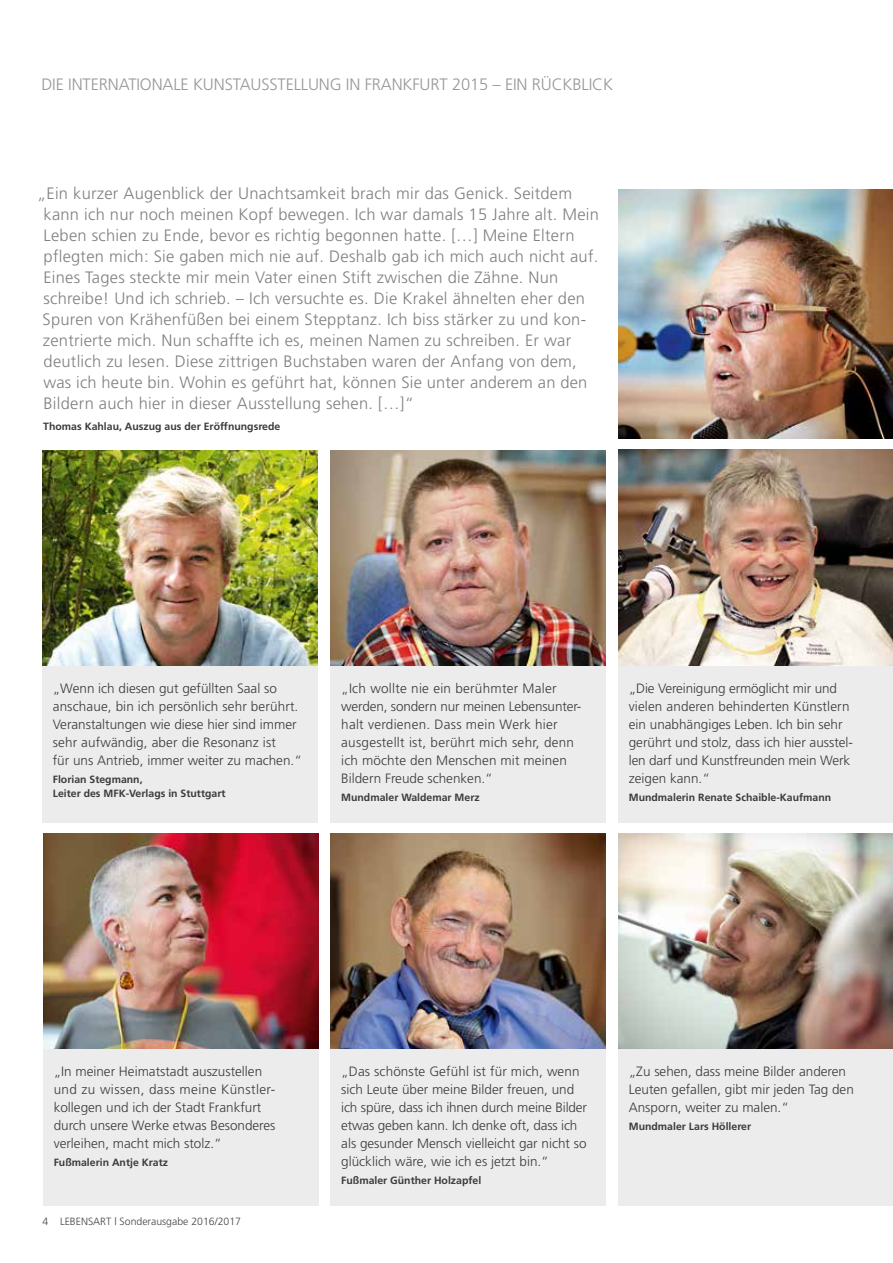
<style>
.page{position:relative;width:893px;height:1263px;background:#fff}
.page>*{position:absolute;margin:0;border:0;box-sizing:border-box;transform-origin:0 0}
.t1{font:300 16.5px/21px "Frutiger";letter-spacing:.015em;color:#80807f}
.t2{font:300 16.5px "Frutiger";letter-spacing:-.01em;color:#969796}
.t3{font:300 13.5px/18px "Frutiger";color:#3b3b3a}
.t4{font:300 13.5px/18px "Frutiger";letter-spacing:.02em;color:#3b3b3a}
.t5{font:700 10.5px/13.5px "Frutiger";color:#3b3b3a}
.t6{font:300 10.5px "Frutiger";color:#454544}
</style>
<div class="page">
<div style="left:42px;top:665px;width:275px;height:158px;background:#ececed"></div>
<img style="left:42px;top:451px;width:275px;height:214px">
<div style="left:618px;top:665px;width:275px;height:158px;background:#ececed"></div>
<img style="left:619px;top:450px;width:274px;height:216px">
<div style="left:331px;top:665px;width:275px;height:158px;background:#ececed"></div>
<img style="left:331px;top:451px;width:275px;height:214px">
<div style="left:331px;top:1048px;width:275px;height:157px;background:#ececed"></div>
<img style="left:331px;top:833px;width:275px;height:215px">
<div style="left:618px;top:1048px;width:275px;height:157px;background:#ececed"></div>
<img style="left:618px;top:833px;width:275px;height:215px">
<div style="left:43px;top:1048px;width:275px;height:157px;background:#ececed"></div>
<img style="left:43px;top:833px;width:275px;height:215px">
<img style="left:618px;top:190px;width:275px;height:248px">
<p class="t2" style="left:41px;top:75px;width:573px">DIE INTERNATIONALE KUNSTAUSSTELLUNG IN FRANKFURT 2015 – EIN RÜCKBLICK</p>
<p class="t1" style="left:43px;top:183px;width:558px;text-indent:-6px">„Ein kurzer Augenblick der Unachtsamkeit brach mir das Genick. Seitdem kann ich nur noch meinen Kopf bewegen. Ich war damals 15 Jahre alt. Mein Leben schien zu Ende, bevor es richtig begonnen hatte. […] Meine Eltern pflegten mich: Sie gaben mich nie auf. Deshalb gab ich mich auch nicht auf.<br>Eines Tages steckte mir mein Vater einen Stift zwischen die Zähne. Nun schreibe! Und ich schrieb. – Ich versuchte es. Die Krakel ähnelten eher den Spuren von Krähenfüßen bei einem Stepptanz. Ich biss stärker zu und kon&shy;zentrierte mich. Nun schaffte ich es, meinen Namen zu schreiben. Er war deutlich zu lesen. Diese zittrigen Buchstaben waren der Anfang von dem, was ich heute bin. Wohin es geführt hat, können Sie unter anderem an den Bildern auch hier in dieser Ausstellung sehen. […]“</p>
<p class="t5" style="left:43px;top:420px;width:239px">Thomas Kahlau, Auszug aus der Eröffnungsrede</p>
<p class="t3" style="left:53px;top:679px;width:251px">„Wenn ich diesen gut gefüllten Saal so anschaue, bin ich persönlich sehr berührt.<br>Veranstaltungen wie diese hier sind immer sehr aufwändig, aber die Resonanz ist<br>für uns Antrieb, immer weiter zu machen.“</p>
<p class="t5" style="left:53px;top:773px;width:174px">Florian Stegmann,<br>Leiter des MFK-Verlags in Stuttgart</p>
<p class="t4" style="left:341px;top:679px;width:241px">„Ich wollte nie ein berühmter Maler werden, sondern nur meinen Lebensunter&shy;halt verdienen. Dass mein Werk hier ausgestellt ist, berührt mich sehr, denn ich möchte den Menschen mit meinen Bildern Freude schenken.“</p>
<p class="t5" style="left:341px;top:791px;width:140px">Mundmaler Waldemar Merz</p>
<p class="t3" style="left:629px;top:679px;width:226px">„Die Vereinigung ermöglicht mir und vielen anderen behinderten Künstlern ein unabhängiges Leben. Ich bin sehr gerührt und stolz, dass ich hier ausstel&shy;len darf und Kunstfreunden mein Werk zeigen kann.“</p>
<p class="t5" style="left:629px;top:791px;width:204px">Mundmalerin Renate Schaible-Kaufmann</p>
<p class="t3" style="left:54px;top:1062px;width:223px">„In meiner Heimatstadt auszustellen und zu wissen, dass meine Künstler&shy;kollegen und ich der Stadt Frankfurt durch unsere Werke etwas Besonderes verleihen, macht mich stolz.“</p>
<p class="t5" style="left:54px;top:1155px;width:116px">Fußmalerin Antje Kratz</p>
<p class="t6" style="left:43px;top:1215px;width:200px">4 LEBENSART | Sonderausgabe 2016/2017</p>
<p class="t3" style="left:341px;top:1062px;width:247px">„Das schönste Gefühl ist für mich, wenn sich Leute über meine Bilder freuen, und ich spüre, dass ich ihnen durch meine Bilder etwas geben kann. Ich denke oft, dass ich als gesunder Mensch vielleicht gar nicht so glücklich wäre, wie ich es jetzt bin.“</p>
<p class="t5" style="left:341px;top:1173px;width:142px">Fußmaler Günther Holzapfel</p>
<p class="t3" style="left:629px;top:1062px;width:227px">„Zu sehen, dass meine Bilder anderen<br>Leuten gefallen, gibt mir jeden Tag den<br>Ansporn, weiter zu malen.“</p>
<p class="t5" style="left:629px;top:1119px;width:124px">Mundmaler Lars Höllerer</p>
</div>
